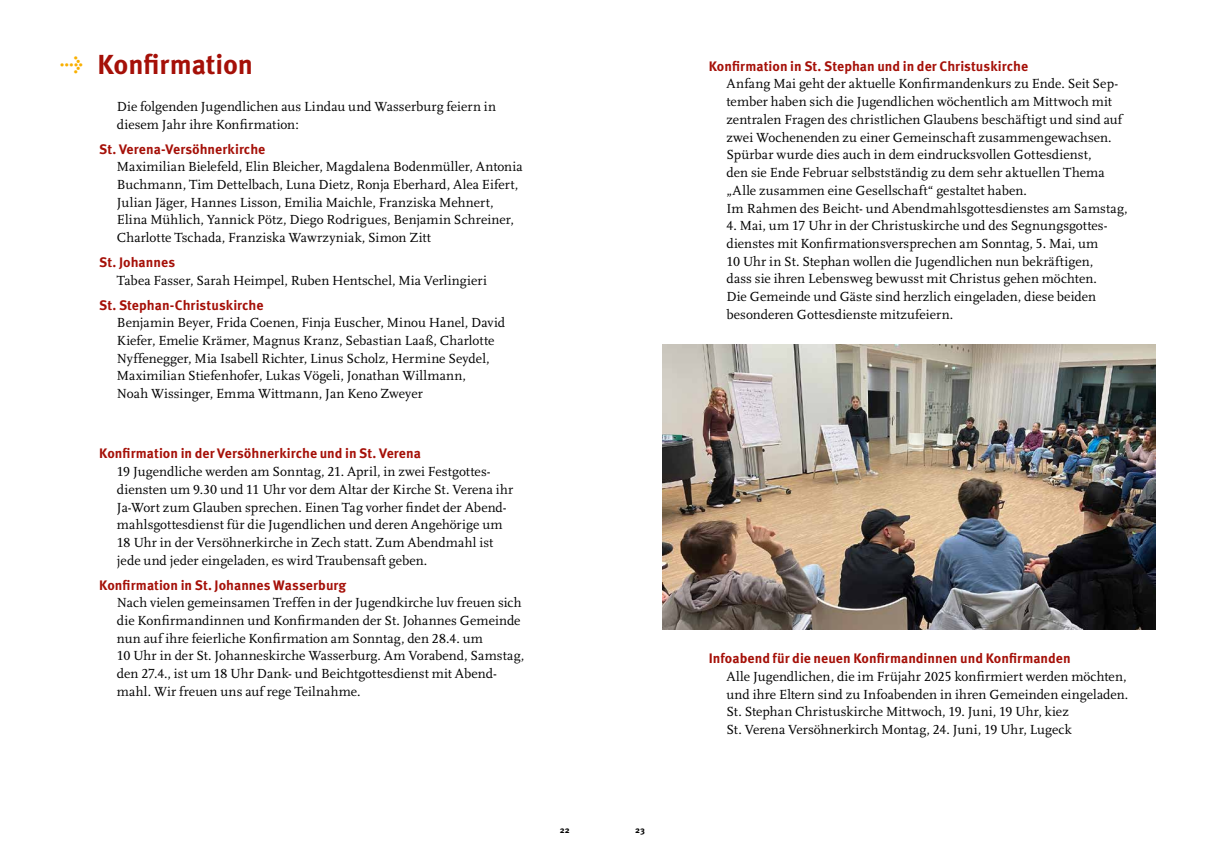
<style>
.page{position:relative;width:1205px;height:851px;background:#fff}
.page>*{position:absolute;margin:0;border:0;box-sizing:border-box;transform-origin:0 0}
.t1{font:700 27.5px "Meta Pro";letter-spacing:-.005em;color:#a51008}
.t2{font:13.75px/17.8px "Scala LF";letter-spacing:.005em;color:#000}
.t3{font:700 13.75px "Meta Pro";color:#a51008}
.t4{font:700 8.75px "Meta Pro";color:#000}
.s1{font-size:18.75px;color:#f9b000}
</style>
<div class="page">
<img style="left:663px;top:345px;width:492px;height:284px">
<h1 class="t1" style="left:60px;top:47px;width:194px"><span class="s1">→</span> Konfirmation</h1>
<p class="t2" style="left:117px;top:98px;width:380px">Die folgenden Jugendlichen aus Lindau und Wasserburg feiern in diesem Jahr ihre Konfirmation:</p>
<p class="t3" style="left:99px;top:140px;width:168px">St. Verena-Versöhnerkirche</p>
<p class="t2" style="left:117px;top:158px;width:407px">Maximilian Bielefeld, Elin Bleicher, Magdalena Bodenmüller, Antonia Buchmann, Tim Dettelbach, Luna Dietz, Ronja Eberhard, Alea Eifert, Julian Jäger, Hannes Lisson, Emilia Maichle, Franziska Mehnert, Elina Mühlich, Yannick Pötz, Diego Rodrigues, Benjamin Schreiner, Charlotte Tschada, Franziska Wawrzyniak, Simon Zitt</p>
<p class="t3" style="left:99px;top:253px;width:77px">St. Johannes</p>
<p class="t2" style="left:117px;top:271px;width:371px">Tabea Fasser, Sarah Heimpel, Ruben Hentschel, Mia Verlingieri</p>
<p class="t3" style="left:99px;top:296px;width:166px">St. Stephan-Christuskirche</p>
<p class="t2" style="left:117px;top:314px;width:390px">Benjamin Beyer, Frida Coenen, Finja Euscher, Minou Hanel, David Kiefer, Emelie Krämer, Magnus Kranz, Sebastian Laaß, Charlotte Nyffenegger, Mia Isabell Richter, Linus Scholz, Hermine Seydel, Maximilian Stiefenhofer, Lukas Vögeli, Jonathan Willmann,<br>Noah Wissinger, Emma Wittmann, Jan Keno Zweyer</p>
<p class="t3" style="left:99px;top:445px;width:323px">Konfirmation in der Versöhnerkirche und in St. Verena</p>
<p class="t2" style="left:117px;top:463px;width:398px">19 Jugendliche werden am Sonntag, 21. April, in zwei Festgottes&shy;diensten um 9.30 und 11 Uhr vor dem Altar der Kirche St. Verena ihr Ja-Wort zum Glauben sprechen. Einen Tag vorher findet der Abend&shy;mahlsgottesdienst für die Jugendlichen und deren Angehörige um 18 Uhr in der Versöhnerkirche in Zech statt. Zum Abendmahl ist jede und jeder eingeladen, es wird Traubensaft geben.</p>
<p class="t3" style="left:99px;top:576px;width:249px">Konfirmation in St. Johannes Wasserburg</p>
<p class="t2" style="left:117px;top:594px;width:409px">Nach vielen gemeinsamen Treffen in der Jugendkirche luv freuen sich die Konfirmandinnen und Konfirmanden der St. Johannes Gemeinde nun auf ihre feierliche Konfirmation am Sonntag, den 28.4. um<br>10 Uhr in der St. Johanneskirche Wasserburg. Am Vorabend, Samstag, den 27.4., ist um 18 Uhr Dank- und Beichtgottesdienst mit Abend&shy;mahl. Wir freuen uns auf rege Teilnahme.</p>
<p class="t4" style="left:560px;top:824px;width:11px">22</p>
<p class="t4" style="left:635px;top:824px;width:11px">23</p>
<p class="t3" style="left:709px;top:57px;width:321px">Konfirmation in St. Stephan und in der Christuskirche</p>
<p class="t2" style="left:726px;top:75px;width:402px">Anfang Mai geht der aktuelle Konfirmandenkurs zu Ende. Seit Sep&shy;tember haben sich die Jugendlichen wöchentlich am Mittwoch mit zentralen Fragen des christlichen Glaubens beschäftigt und sind auf zwei Wochenenden zu einer Gemeinschaft zusammengewachsen.<br>Spürbar wurde dies auch in dem eindrucksvollen Gottesdienst,<br>den sie Ende Februar selbstständig zu dem sehr aktuellen Thema „Alle zusammen eine Gesellschaft“ gestaltet haben.<br>Im Rahmen des Beicht- und Abendmahlsgottesdienstes am Samstag,</p>
<p class="t2" style="left:726px;top:217px;width:382px">4. Mai, um 17 Uhr in der Christuskirche und des Segnungsgottes&shy;dienstes mit Konfirmationsversprechen am Sonntag, 5. Mai, um 10 Uhr in St. Stephan wollen die Jugendlichen nun bekräftigen, dass sie ihren Lebensweg bewusst mit Christus gehen möchten.<br>Die Gemeinde und Gäste sind herzlich eingeladen, diese beiden besonderen Gottesdienste mitzufeiern.</p>
<p class="t3" style="left:709px;top:649px;width:363px">Infoabend für die neuen Konfirmandinnen und Konfirmanden</p>
<p class="t2" style="left:726px;top:667px;width:403px">Alle Jugendlichen, die im Früjahr 2025 konfirmiert werden möchten, und ihre Eltern sind zu Infoabenden in ihren Gemeinden eingeladen.<br>St. Stephan Christuskirche Mittwoch, 19. Juni, 19 Uhr, kiez<br>St. Verena Versöhnerkirch Montag, 24. Juni, 19 Uhr, Lugeck</p>
</div>
